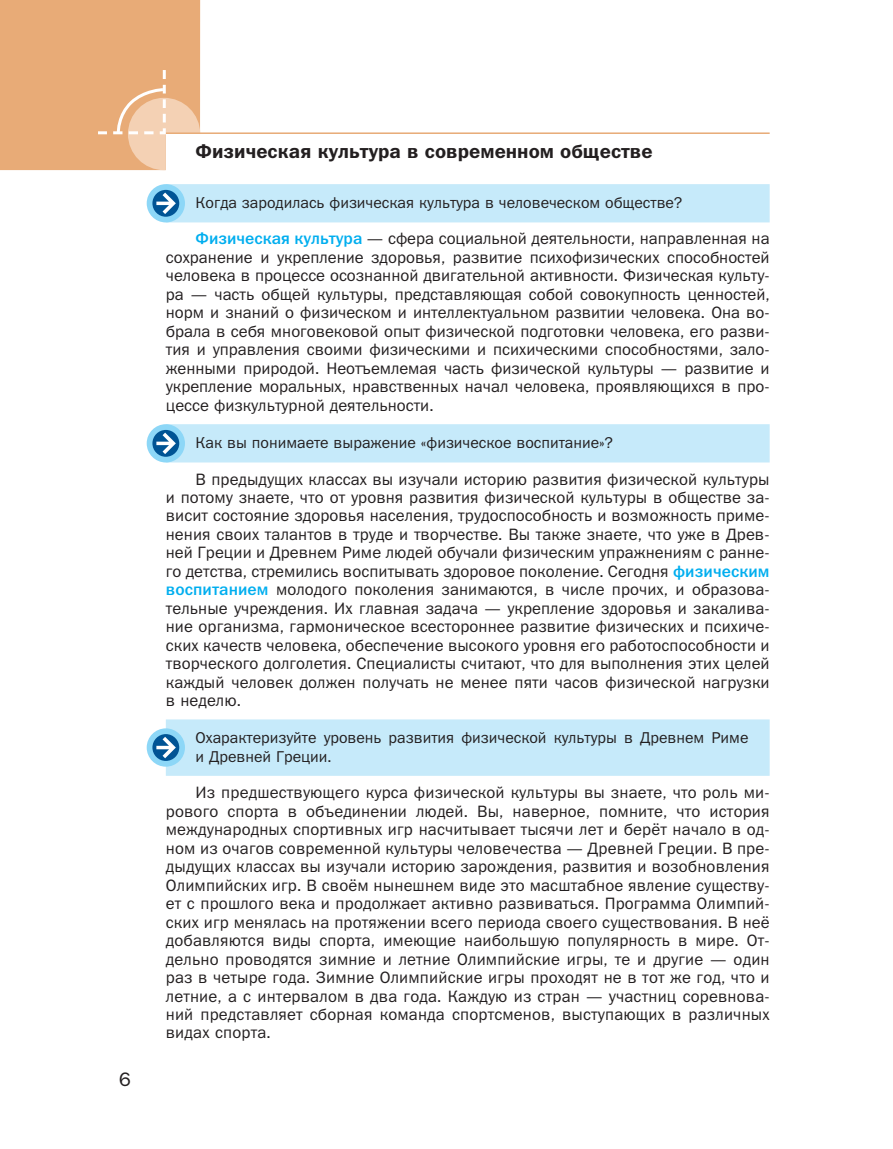
<style>
.page{position:relative;width:893px;height:1149px;background:#fff}
.page>*{position:absolute;margin:0;border:0;box-sizing:border-box;transform-origin:0 0}
.t1{font:19.5px "Franklin Gothic Demi ITC";color:#231f20}
.t2{font:19.5px "Franklin Gothic Book ITC";color:#231f20}
.t3{font:16.5px/18.5px "Franklin Gothic Book ITC";letter-spacing:.005em;color:#231f20;text-align:justify}
.t4{font:15.75px/18.5px "Franklin Gothic Book ITC";color:#231f20}
.s1{font-family:"Franklin Gothic Medium ITC";color:#00aeef}
</style>
<div class="page">
<div style="left:166px;top:184px;width:604px;height:38px;background:#c6eafa"></div>
<div style="left:166px;top:424px;width:604px;height:38px;background:#c6eafa"></div>
<div style="left:166px;top:719px;width:604px;height:56px;background:#c6eafa"></div>
<div style="left:147px;top:184px;width:38px;height:38px;background:#8dd7f7;border-radius:50%"></div>
<svg style="left:152px;top:190px;width:27px;height:27px"></svg>
<svg style="left:156px;top:192px;width:20px;height:22px"></svg>
<div style="left:147px;top:424px;width:38px;height:38px;background:#8dd7f7;border-radius:50%"></div>
<div style="left:152px;top:430px;width:27px;height:26px;background:#005495;border-radius:50%"></div>
<svg style="left:156px;top:432px;width:20px;height:22px"></svg>
<div style="left:147px;top:728px;width:38px;height:38px;background:#8dd7f7;border-radius:50%"></div>
<svg style="left:152px;top:733px;width:27px;height:27px"></svg>
<svg style="left:156px;top:736px;width:20px;height:22px"></svg>
<hr style="left:166px;top:132px;width:604px;height:2px;background:#e8ab77">
<svg style="left:0;top:0;width:200px;height:170px;background:#eab282"></svg>
<p class="t2" style="left:119px;top:1071px;width:13px">6</p>
<p class="t1" style="left:196px;top:144px;width:459px">Физическая культура в современном обществе</p>
<p class="t4" style="left:196px;top:194px;width:488px">Когда зародилась физическая культура в человеческом обществе?</p>
<p class="t3" style="left:166px;top:231px;width:605px;text-indent:30px"><span class="s1">Физическая культура</span> — сфера социальной деятельности, направленная на сохранение и укрепление здоровья, развитие психофизических способностей человека в процессе осознанной двигательной активности. Физическая культу&shy;ра — часть общей культуры, представляющая собой совокупность ценностей, норм и знаний о физическом и интеллектуальном развитии человека. Она во&shy;брала в себя многовековой опыт физической подготовки человека, его разви&shy;тия и управления своими физическими и психическими способностями, зало&shy;женными природой. Неотъемлемая часть физической культуры — развитие и укрепление моральных, нравственных начал человека, проявляющихся в про&shy;цессе физкультурной деятельности.</p>
<p class="t4" style="left:196px;top:434px;width:419px">Как вы понимаете выражение «физическое воспитание»?</p>
<p class="t3" style="left:166px;top:471px;width:605px;text-indent:30px">В предыдущих классах вы изучали историю развития физической культуры и потому знаете, что от уровня развития физической культуры в обществе за&shy;висит состояние здоровья населения, трудоспособность и возможность приме&shy;нения своих талантов в труде и творчестве. Вы также знаете, что уже в Древ&shy;ней Греции и Древнем Риме людей обучали физическим упражнениям с ранне&shy;го детства, стремились воспитывать здоровое поколение. Сегодня <span class="s1">физическим воспитанием</span> молодого поколения занимаются, в числе прочих, и образова&shy;тельные учреждения. Их главная задача — укрепление здоровья и закалива&shy;ние организма, гармоническое всестороннее развитие физических и психиче&shy;ских качеств человека, обеспечение высокого уровня его работоспособности и творческого долголетия. Специалисты считают, что для выполнения этих целей каждый человек должен получать не менее пяти часов физической нагрузки в неделю.</p>
<p class="t4" style="left:196px;top:729px;width:554px">Охарактеризуйте уровень развития физической культуры в Древнем Риме и Древней Греции.</p>
<p class="t3" style="left:166px;top:784px;width:605px;text-indent:30px">Из предшествующего курса физической культуры вы знаете, что роль ми&shy;рового спорта в объединении людей. Вы, наверное, помните, что история международных спортивных игр насчитывает тысячи лет и берёт начало в од&shy;ном из очагов современной культуры человечества — Древней Греции. В пре&shy;дыдущих классах вы изучали историю зарождения, развития и возобновления Олимпийских игр. В своём нынешнем виде это масштабное явление существу&shy;ет с прошлого века и продолжает активно развиваться. Программа Олимпий&shy;ских игр менялась на протяжении всего периода своего существования. В неё добавляются виды спорта, имеющие наибольшую популярность в мире. От&shy;дельно проводятся зимние и летние Олимпийские игры, те и другие — один раз в четыре года. Зимние Олимпийские игры проходят не в тот же год, что и летние, а с интервалом в два года. Каждую из стран — участниц соревнова&shy;ний представляет сборная команда спортсменов, выступающих в различных видах спорта.</p>
</div>
